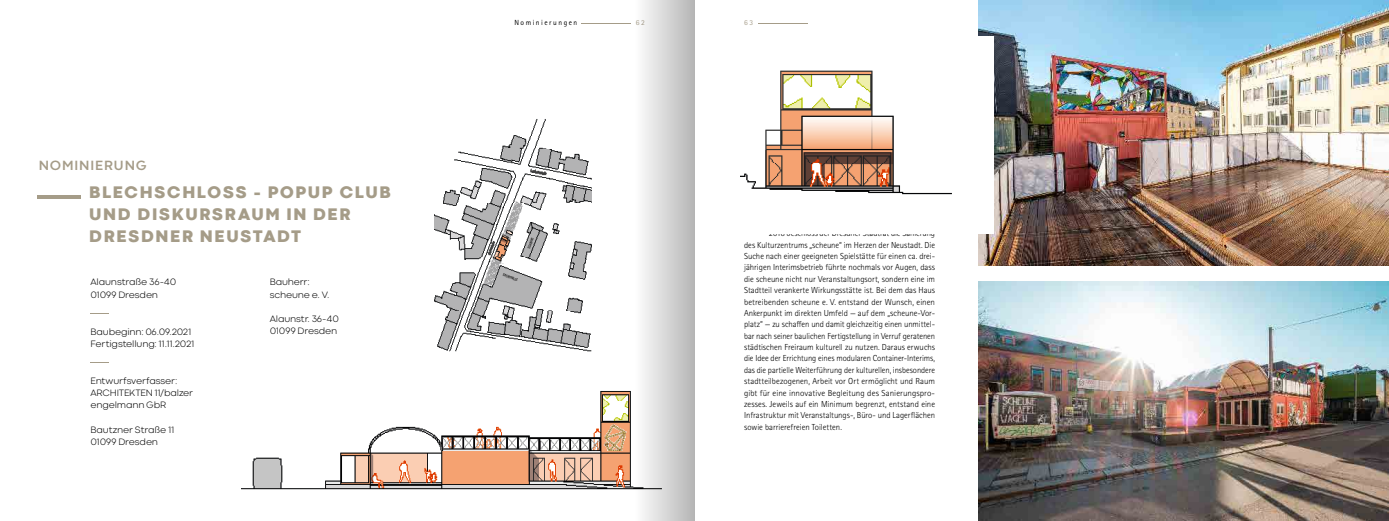
<style>
.page{position:relative;width:1389px;height:521px;background:#fff}
.page>*{position:absolute;margin:0;border:0;box-sizing:border-box;transform-origin:0 0}
.t1{font:800 17.5px/21.9px "Codec Cold";letter-spacing:.08em;color:#a59c88}
.t2{font:700 14px "Codec Cold";letter-spacing:.06em;color:#a59c88}
.t3{font:300 9.62px/12.2px "Codec Cold";letter-spacing:-.02em;color:#000}
.t4{font:300 8.75px/11.4px "Rotis Sans Serif Pro";letter-spacing:-.005em;color:#000;text-align:justify}
.t5{font:7.44px "Rotis Sans Serif Pro";letter-spacing:.2em;color:#000}
.t6{font:7.44px "Rotis Sans Serif Pro";color:#a59c88}
</style>
<div class="page">
<hr style="left:581px;top:23px;width:50px;height:1px;background:#a59c88">
<hr style="left:758px;top:23px;width:50px;height:1px;background:#a59c88">
<img style="left:978px;top:0;width:411px;height:265px">
<hr style="left:37px;top:195px;width:44px;height:3px;background:#a59c88">
<svg style="left:91px;top:313px;width:18px;height:1px"></svg>
<svg style="left:91px;top:362px;width:18px;height:1px"></svg>
<img style="left:740px;top:37px;width:253px;height:196px">
<img style="left:242px;top:426px;width:342px;height:64px">
<img style="left:978px;top:282px;width:411px;height:239px">
<img style="left:434px;top:119px;width:150px;height:233px">
<svg style="left:584px;top:0;width:110px;height:521px"></svg>
<h2 class="t2" style="left:39px;top:157px;width:110px">NOMINIERUNG</h2>
<h1 class="t1" style="left:89px;top:181px;width:303px">BLECHSCHLOSS - POPUP CLUB<br>UND DISKURSRAUM IN DER<br>DRESDNER NEUSTADT</h1>
<p class="t3" style="left:91px;top:276px;width:87px">Alaunstraße 36–40<br>01099 Dresden</p>
<p class="t3" style="left:91px;top:325px;width:105px">Baubeginn: 06.09.2021<br>Fertigstellung: 11.11.2021</p>
<p class="t3" style="left:91px;top:375px;width:104px">Entwurfsverfasser:<br>ARCHITEKTEN 11/balzer engelmann GbR</p>
<p class="t3" style="left:91px;top:424px;width:85px">Bautzner Straße 11<br>01099 Dresden</p>
<p class="t3" style="left:270px;top:276px;width:61px">Bauherr: scheune e. V.</p>
<p class="t3" style="left:270px;top:313px;width:71px">Alaunstr. 36–40<br>01099 Dresden</p>
<p class="t5" style="left:514px;top:18px;width:64px">Nominierungen</p>
<p class="t6" style="left:636px;top:18px;width:11px">62</p>
<p class="t6" style="left:744px;top:18px;width:11px">63</p>
<p class="t4" style="left:744px;top:228px;width:193px;text-indent:25px">2018 beschloss der Dresdner Stadtrat die Sanierung des Kulturzentrums „scheune“ im Herzen der Neustadt. Die Suche nach einer geeigneten Spielstätte für einen ca. drei&shy;jährigen Interimsbetrieb führte nochmals vor Augen, dass die scheune nicht nur Veranstaltungsort, sondern eine im Stadtteil verankerte Wirkungsstätte ist. Bei dem das Haus betreibenden scheune e. V. entstand der Wunsch, einen Ankerpunkt im direkten Umfeld — auf dem „scheune-Vor&shy;platz“ — zu schaffen und damit gleichzeitig einen unmittel&shy;bar nach seiner baulichen Fertigstellung in Verruf geratenen städtischen Freiraum kulturell zu nutzen. Daraus erwuchs die Idee der Errichtung eines modularen Container-Interims, das die partielle Weiterführung der kulturellen, insbesondere stadtteilbezogenen, Arbeit vor Ort ermöglicht und Raum gibt für eine innovative Begleitung des Sanierungspro&shy;zesses. Jeweils auf ein Minimum begrenzt, entstand eine Infrastruktur mit Veranstaltungs-, Büro- und Lagerflächen sowie barrierefreien Toiletten.</p>
</div>
